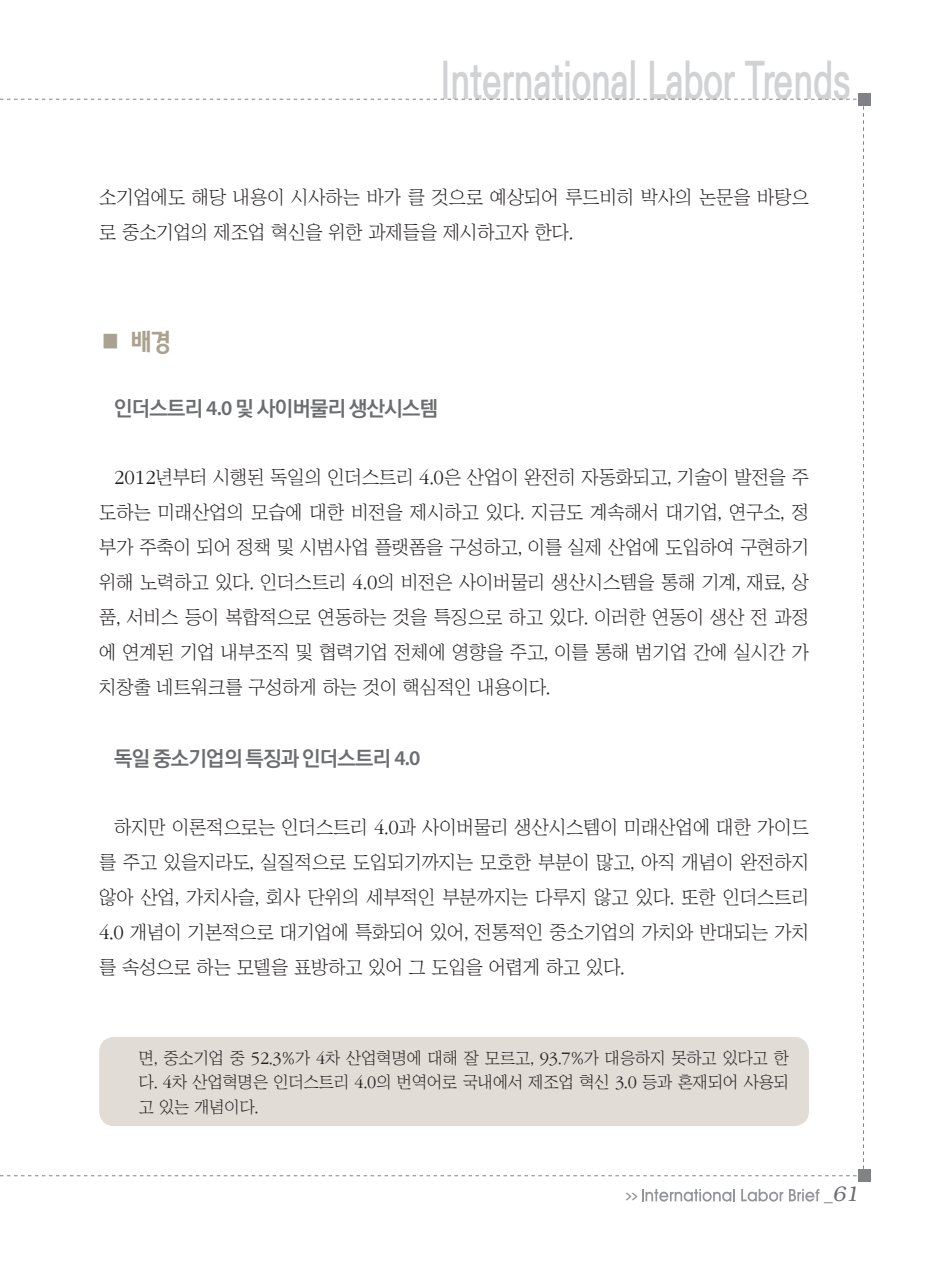
<style>
.page{position:relative;width:933px;height:1275px;background:#fff}
.page>*{position:absolute;margin:0;border:0;box-sizing:border-box;transform-origin:0 0}
.t1{font:700 50.4px "Ko Pub Dotum";color:#d1d2d4;scale:.7 1}
.t2{font:24.5px "KBI Zfor SM Esgo H";color:#aaa291}
.t3{font:700 21px "Ko Pub Dotum";letter-spacing:-.03em;color:#6c6d70}
.t4{font:italic 300 21px "Bookman";color:#6c6d70}
.t5{font:18.9px/35px "Chosunilbo NM";color:#231f20;text-align:justify}
.t6{font:16.62px/24.5px "Chosunilbo NM";color:#231f20;text-align:justify}
.t7{font:700 7.88px "Ko Pub Dotum";color:#939598;scale:2 1}
.s1{font-family:"Myriad Pro";font-weight:600}
.s2{font-family:"ITC Garamond Std";font-weight:300;font-size:20.82px}
.s3{font-family:"ITC Garamond Std";font-weight:300;font-size:18.38px}
.s4{font-family:"Helvetica";font-weight:400;font-style:normal;font-size:17.5px}
</style>
<div class="page">
<div style="left:858px;top:93px;width:12px;height:12px;background:#808285"></div>
<div style="left:858px;top:1170px;width:12px;height:12px;background:#808285"></div>
<svg style="left:642px;top:1189px;width:93px;height:13px"></svg>
<svg style="left:741px;top:1189px;width:42px;height:13px"></svg>
<svg style="left:789px;top:1189px;width:30px;height:12px"></svg>
<div style="left:99px;top:1037px;width:710px;height:89px;background:#e1dcd5;border-radius:15px"></div>
<h1 class="t1" style="left:440px;top:56px;width:588px">International Labor Trends</h1>
<p class="t5" style="left:99px;top:179px;width:711px">소기업에도 해당 내용이 시사하는 바가 클 것으로 예상되어 루드비히 박사의 논문을 바탕으 로 중소기업의 제조업 혁신을 위한 과제들을 제시하고자 한다.</p>
<p class="t2" style="left:99px;top:327px;width:73px">■ 배경</p>
<p class="t3" style="left:114px;top:398px;width:325px">인더스트리 <span class="s1">4.0</span> 및 사이버물리 생산시스템</p>
<p class="t5" style="left:99px;top:459px;width:711px;text-indent:15px"><span class="s2">2012</span>년부터 시행된 독일의 인더스트리 <span class="s2">4</span>.<span class="s2">0</span>은 산업이 완전히 자동화되고, 기술이 발전을 주 도하는 미래산업의 모습에 대한 비전을 제시하고 있다. 지금도 계속해서 대기업, 연구소, 정 부가 주축이 되어 정책 및 시범사업 플랫폼을 구성하고, 이를 실제 산업에 도입하여 구현하기 위해 노력하고 있다. 인더스트리 <span class="s2">4</span>.<span class="s2">0</span>의 비전은 사이버물리 생산시스템을 통해 기계, 재료, 상 품, 서비스 등이 복합적으로 연동하는 것을 특징으로 하고 있다. 이러한 연동이 생산 전 과정 에 연계된 기업 내부조직 및 협력기업 전체에 영향을 주고, 이를 통해 범기업 간에 실시간 가 치창출 네트워크를 구성하게 하는 것이 핵심적인 내용이다.</p>
<p class="t3" style="left:114px;top:748px;width:308px">독일 중소기업의 특징과 인더스트리 <span class="s1">4.0</span></p>
<p class="t5" style="left:99px;top:809px;width:711px;text-indent:15px">하지만 이론적으로는 인더스트리 <span class="s2">4</span>.<span class="s2">0</span>과 사이버물리 생산시스템이 미래산업에 대한 가이드 를 주고 있을지라도, 실질적으로 도입되기까지는 모호한 부분이 많고, 아직 개념이 완전하지 않아 산업, 가치사슬, 회사 단위의 세부적인 부분까지는 다루지 않고 있다. 또한 인더스트리 <span class="s2">4</span>.<span class="s2">0</span> 개념이 기본적으로 대기업에 특화되어 있어, 전통적인 중소기업의 가치와 반대되는 가치 를 속성으로 하는 모델을 표방하고 있어 그 도입을 어렵게 하고 있다.</p>
<p class="t6" style="left:139px;top:1046px;width:651px">면, 중소기업 중 <span class="s3">52</span>.<span class="s3">3</span>%가 <span class="s3">4</span>차 산업혁명에 대해 잘 모르고, <span class="s3">93</span>.<span class="s3">7</span>%가 대응하지 못하고 있다고 한 다. <span class="s3">4</span>차 산업혁명은 인더스트리 <span class="s3">4</span>.<span class="s3">0</span>의 번역어로 국내에서 제조업 혁신 <span class="s3">3</span>.<span class="s3">0</span> 등과 혼재되어 사용되 고 있는 개념이다.</p>
<p class="t7" style="left:625px;top:1192px;width:8px">&gt;&gt;</p>
<p class="t4" style="left:824px;top:1182px;width:36px"><span class="s4">_</span>61</p>
</div>
